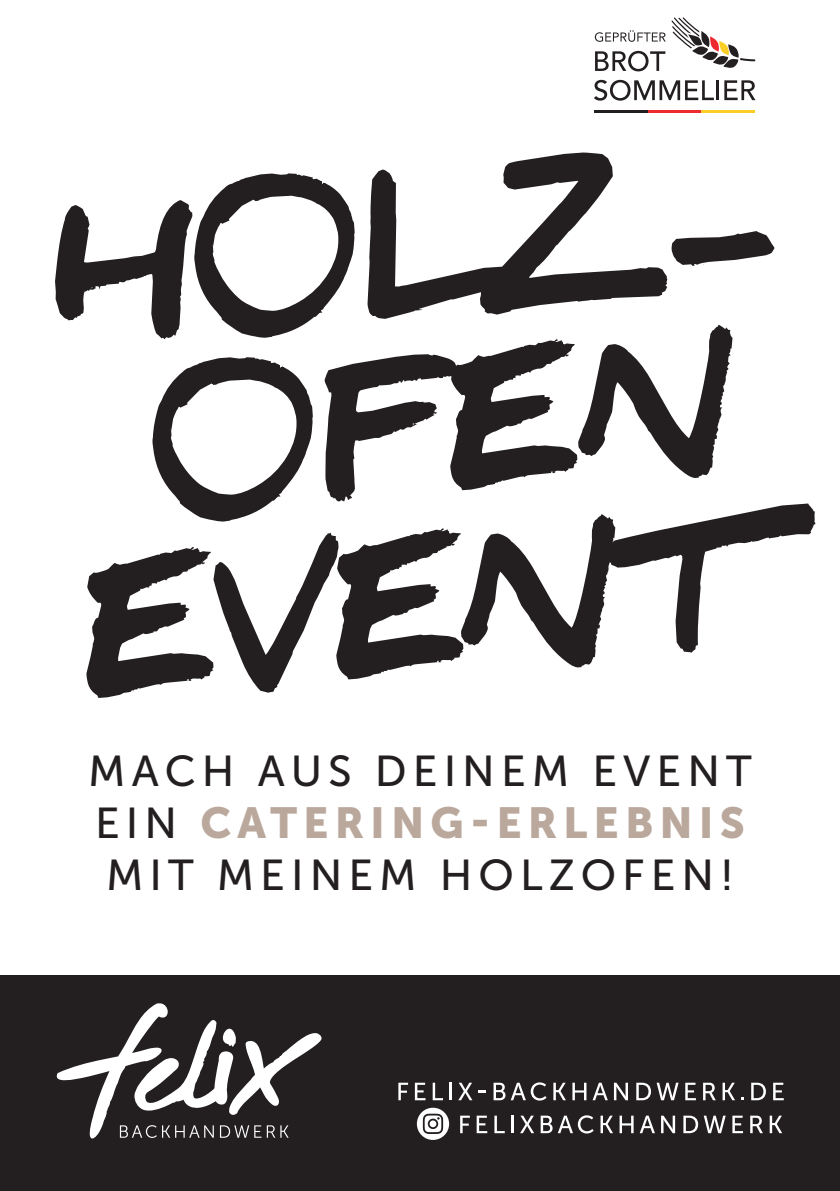
<style>
.page{position:relative;width:840px;height:1191px;background:#fff}
.page>*{position:absolute;margin:0;border:0;box-sizing:border-box;transform-origin:0 0}
.t1{font:900 161.8px/180.4px "Daniel";color:#231f20;text-align:center}
.t2{font:43.2px "Museo Sans 500";letter-spacing:.14em;color:#231f20}
.t3{font:43.2px "Museo Sans 900";letter-spacing:.14em;color:#bba89c}
.s1{font-family:"Museo Sans 500";color:#231f20}
</style>
<div class="page">
<svg style="left:671px;top:17px;width:83px;height:51px"></svg>
<svg style="left:594px;top:30px;width:71px;height:12px"></svg>
<svg style="left:595px;top:51px;width:70px;height:20px"></svg>
<svg style="left:594px;top:80px;width:124px;height:21px"></svg>
<svg style="left:724px;top:80px;width:31px;height:20px"></svg>
<svg style="left:594px;top:110px;width:161px;height:3px"></svg>
<div style="left:0;top:975px;width:839px;height:216px;background:#231f20"></div>
<svg style="left:398px;top:1082px;width:10px;height:18px"></svg>
<svg style="left:414px;top:1082px;width:11px;height:18px"></svg>
<svg style="left:432px;top:1082px;width:11px;height:18px"></svg>
<svg style="left:449px;top:1082px;width:2px;height:18px"></svg>
<svg style="left:458px;top:1082px;width:27px;height:18px"></svg>
<svg style="left:493px;top:1082px;width:53px;height:18px"></svg>
<svg style="left:553px;top:1082px;width:12px;height:18px"></svg>
<svg style="left:572px;top:1082px;width:14px;height:18px"></svg>
<svg style="left:592px;top:1082px;width:15px;height:18px"></svg>
<svg style="left:613px;top:1082px;width:14px;height:18px"></svg>
<svg style="left:636px;top:1082px;width:14px;height:18px"></svg>
<svg style="left:656px;top:1082px;width:22px;height:18px"></svg>
<svg style="left:685px;top:1082px;width:10px;height:18px"></svg>
<svg style="left:703px;top:1082px;width:12px;height:18px"></svg>
<svg style="left:722px;top:1082px;width:12px;height:18px"></svg>
<svg style="left:751px;top:1082px;width:14px;height:18px"></svg>
<svg style="left:773px;top:1082px;width:10px;height:18px"></svg>
<svg style="left:460px;top:1115px;width:9px;height:18px"></svg>
<svg style="left:476px;top:1115px;width:11px;height:18px"></svg>
<svg style="left:494px;top:1115px;width:10px;height:18px"></svg>
<svg style="left:511px;top:1115px;width:2px;height:18px"></svg>
<svg style="left:520px;top:1115px;width:14px;height:18px"></svg>
<svg style="left:540px;top:1115px;width:53px;height:18px"></svg>
<svg style="left:600px;top:1115px;width:12px;height:18px"></svg>
<svg style="left:619px;top:1115px;width:14px;height:18px"></svg>
<svg style="left:639px;top:1115px;width:15px;height:18px"></svg>
<svg style="left:661px;top:1115px;width:13px;height:18px"></svg>
<svg style="left:683px;top:1115px;width:14px;height:18px"></svg>
<svg style="left:703px;top:1115px;width:22px;height:18px"></svg>
<svg style="left:732px;top:1115px;width:10px;height:18px"></svg>
<svg style="left:750px;top:1115px;width:12px;height:18px"></svg>
<svg style="left:769px;top:1115px;width:12px;height:18px"></svg>
<svg style="left:416px;top:1107px;width:33px;height:33px"></svg>
<svg style="left:56px;top:1003px;width:265px;height:136px"></svg>
<h1 class="t1" style="left:46px;top:193px;width:697px;rotate:-4deg">H0LZ-<br>0FEN<br>EVENT</h1>
<p class="t2" style="left:88px;top:748px;width:664px">MACH AUS DEINEM EVENT</p>
<p class="t3" style="left:95px;top:798px;width:650px"><span class="s1">EIN</span> CATERING-ERLEBNIS</p>
<p class="t2" style="left:106px;top:851px;width:629px">MIT MEINEM HOLZOFEN!</p>
</div>
